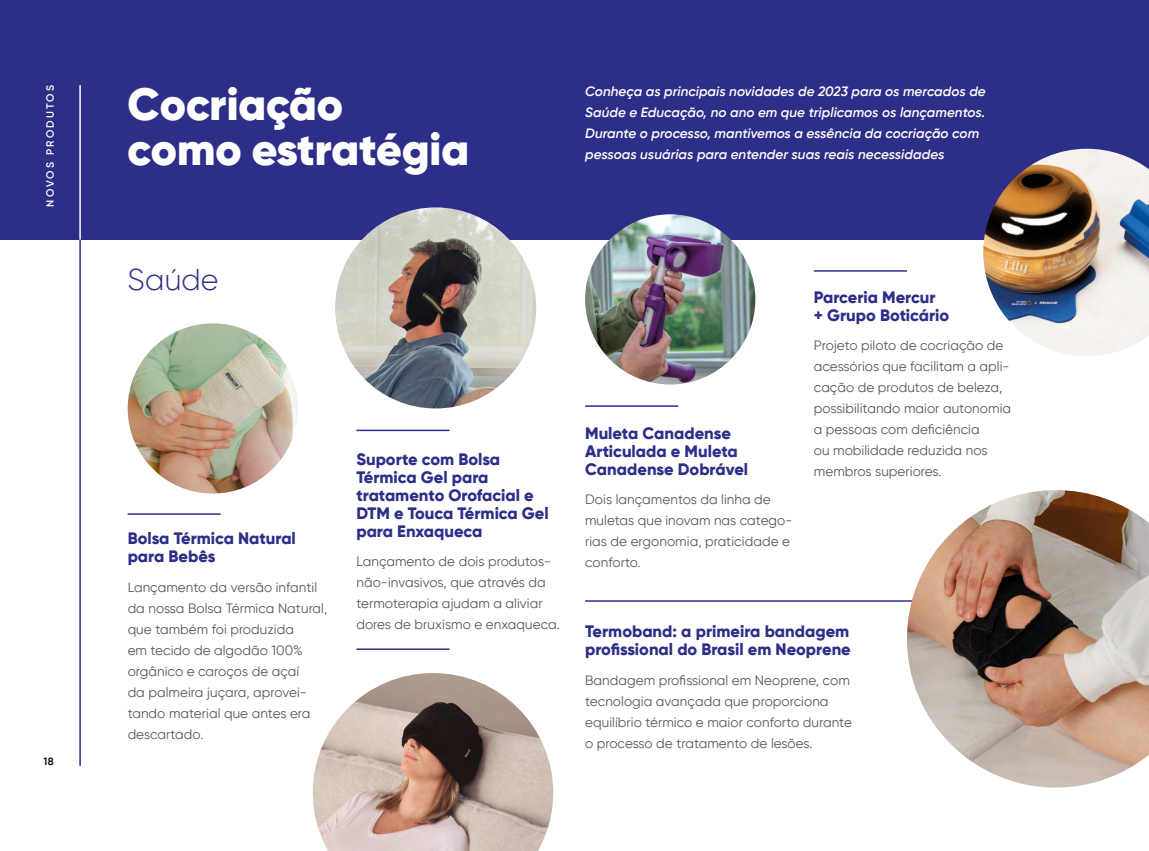
<style>
.page{position:relative;width:1149px;height:851px;background:#fff}
.page>*{position:absolute;margin:0;border:0;box-sizing:border-box;transform-origin:0 0}
.t1{font:900 45px/45px "Gilroy";color:#fff}
.t2{font:300 30px "Gilroy";color:#2d2e87}
.t3{font:800 16.5px/18px "Gilroy";color:#2d2e87}
.t4{font:13.5px/21px "Gilroy";letter-spacing:.005em;color:#575756}
.t5{font:italic 600 13.5px/21px "Gilroy";letter-spacing:.005em;color:#fff}
.t6{font:600 10.5px "Gilroy";letter-spacing:.205em;color:#fff}
.t7{font:600 10.5px "Gilroy";color:#000}
</style>
<div class="page">
<img style="left:128px;top:323px;width:170px;height:170px;border-radius:85px">
<hr style="left:79px;top:85px;width:2px;height:680px;background:#2d2e87">
<hr style="left:128px;top:513px;width:93px;height:1px;background:#2d2e87">
<hr style="left:585px;top:600px;width:435px;height:1px;background:#2d2e87">
<hr style="left:813px;top:270px;width:93px;height:1px;background:#2d2e87">
<hr style="left:356px;top:429px;width:93px;height:2px;background:#2d2e87">
<hr style="left:356px;top:648px;width:93px;height:1px;background:#2d2e87">
<div style="left:0;top:0;width:1148px;height:240px;background:#2d2e87"></div>
<img style="left:983px;top:149px;width:165px;height:207px">
<img style="left:906px;top:490px;width:242px;height:297px">
<hr style="left:79px;top:85px;width:2px;height:155px;background:#fff">
<img style="left:335px;top:207px;width:201px;height:201px;border-radius:100px">
<img style="left:313px;top:673px;width:240px;height:177px">
<img style="left:585px;top:214px;width:170px;height:170px;border-radius:85px">
<hr style="left:585px;top:405px;width:93px;height:2px;background:#2d2e87">
<p class="t6" style="left:44px;top:207px;width:123px;rotate:-90deg">NOVOS PRODUTOS</p>
<p class="t7" style="left:44px;top:754px;width:12px">18</p>
<h1 class="t1" style="left:128px;top:81px;width:343px">Cocriação<br>como estratégia</h1>
<p class="t5" style="left:585px;top:80px;width:402px">Conheça as principais novidades de 2023 para os mercados de Saúde e Educação, no ano em que triplicamos os lançamentos.<br>Durante o processo, mantivemos a essência da cocriação com pessoas usuárias para entender suas reais necessidades</p>
<h2 class="t2" style="left:128px;top:261px;width:92px">Saúde</h2>
<p class="t3" style="left:128px;top:529px;width:170px">Bolsa Térmica Natural para Bebês</p>
<p class="t4" style="left:128px;top:576px;width:201px">Lançamento da versão infantil da nossa Bolsa Térmica Natural, que também foi produzida<br>em tecido de algodão 100% orgânico e caroços de açaí<br>da palmeira juçara, aprovei&shy;tando material que antes era descartado.</p>
<p class="t3" style="left:356px;top:450px;width:194px">Suporte com Bolsa<br>Térmica Gel para tratamento Orofacial e<br>DTM e Touca Térmica Gel para Enxaqueca</p>
<p class="t4" style="left:356px;top:551px;width:205px">Lançamento de dois produtos&shy;não-invasivos, que através da termoterapia ajudam a aliviar dores de bruxismo e enxaqueca.</p>
<p class="t3" style="left:585px;top:424px;width:164px">Muleta Canadense<br>Articulada e Muleta<br>Canadense Dobrável</p>
<p class="t4" style="left:585px;top:489px;width:209px">Dois lançamentos da linha de muletas que inovam nas catego&shy;rias de ergonomia, praticidade e conforto.</p>
<p class="t3" style="left:813px;top:287px;width:137px">Parceria Mercur<br>+ Grupo Boticário</p>
<p class="t4" style="left:813px;top:334px;width:199px">Projeto piloto de cocriação de acessórios que facilitam a apli&shy;cação de produtos de beleza, possibilitando maior autonomia a pessoas com deficiência<br>ou mobilidade reduzida nos membros superiores.</p>
<p class="t3" style="left:585px;top:622px;width:267px">Termoband: a primeira bandagem profissional do Brasil em Neoprene</p>
<p class="t4" style="left:585px;top:669px;width:268px">Bandagem profissional em Neoprene, com tecnologia avançada que proporciona equilíbrio térmico e maior conforto durante o processo de tratamento de lesões.</p>
</div>
